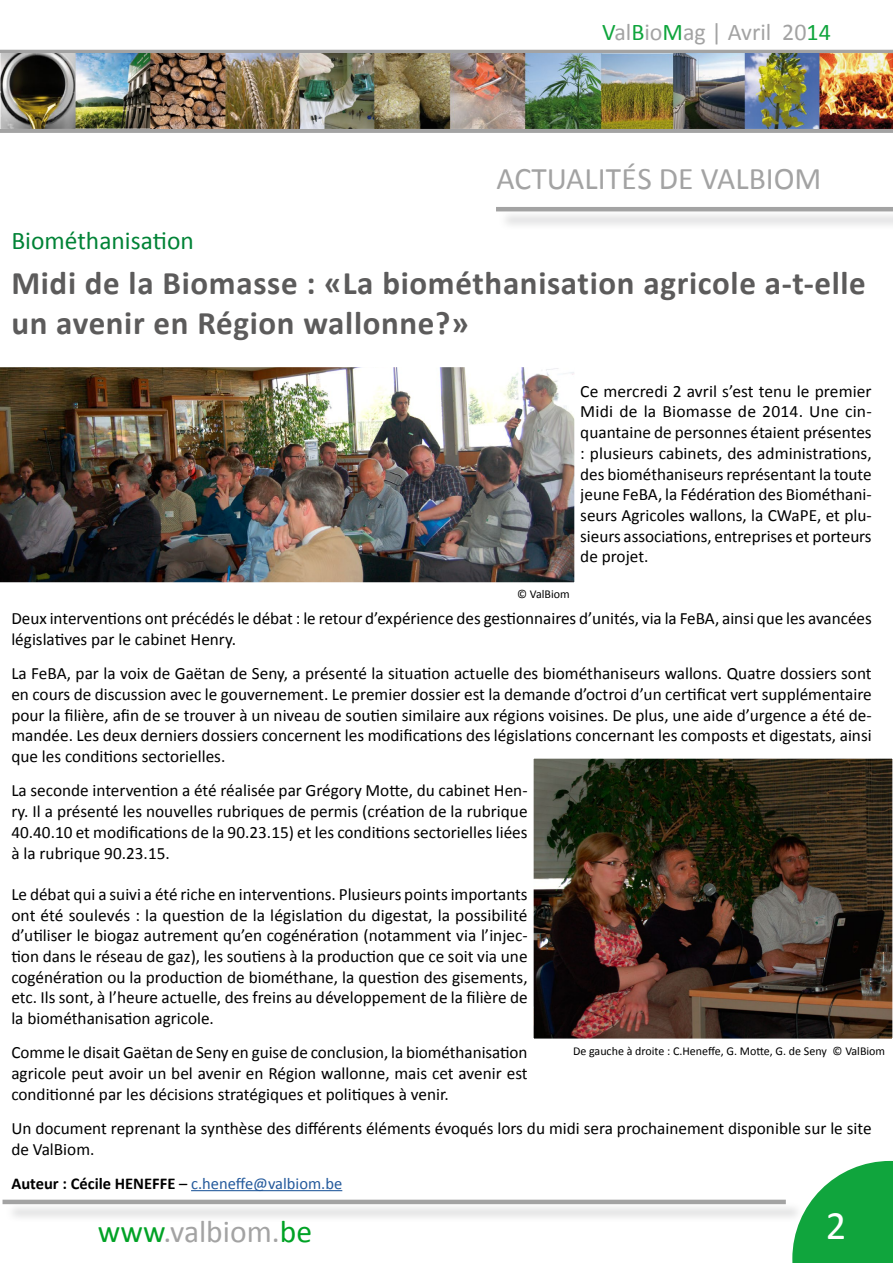
<style>
.page{position:relative;width:893px;height:1263px;background:#fff}
.page>*{position:absolute;margin:0;border:0;box-sizing:border-box;transform-origin:0 0}
.t1{font:40.5px "Calibri";color:#fff}
.t2{font:700 33px/40.5px "Calibri";letter-spacing:.02em;color:#5c5b5b}
.t3{font:31.5px "Calibri";color:#a3a3a3}
.t4{font:25.5px "Calibri";color:#008336}
.t5{font:24px "Calibri";color:#a3a3a3}
.t6{font:17.25px/20.7px "Calibri";color:#000;text-align:justify}
.t7{font:700 16.5px "Calibri";color:#000}
.t8{font:12px "Calibri";color:#000}
.s1{color:#10a53d}
.s2{font-weight:400}
.s3{font-weight:400;color:#245a9c}
.s4{color:#00a225}
</style>
<div class="page">
<svg style="left:792px;top:1161px;width:101px;height:102px"></svg>
<div style="left:5px;top:1202px;width:799px;height:20px;background:#f0f1f1"></div>
<hr style="left:3px;top:1200px;width:783px;height:4px;background:#a3a3a3">
<div style="left:0;top:128px;width:893px;height:5px;background:#a3a3a3"></div>
<hr style="left:0;top:50px;width:893px;height:4px;background:#a3a3a3">
<img style="left:0;top:53px;width:893px;height:75px">
<div style="left:499px;top:209px;width:394px;height:21px;background:#f1f2f2"></div>
<hr style="left:496px;top:207px;width:397px;height:4px;background:#a3a3a3">
<hr style="left:191px;top:1190px;width:151px;height:1px;background:#245a9c">
<img style="left:0;top:367px;width:575px;height:216px">
<img style="left:533px;top:758px;width:360px;height:281px">
<h3 class="t5" style="left:602px;top:17px;width:230px"><span class="s1">V</span>al<span class="s1">B</span>io<span class="s1">M</span>ag | Avril 20<span class="s1">14</span></h3>
<h3 class="t3" style="left:496px;top:159px;width:327px">ACTUALITÉS DE VALBIOM</h3>
<h3 class="t4" style="left:11px;top:224px;width:184px">Biométhanisation</h3>
<h2 class="t2" style="left:11px;top:262px;width:856px">Midi de la Biomasse : «La biométhanisation agricole a-t-elle un avenir en Région wallonne?»</h2>
<p class="t8" style="left:517px;top:587px;width:54px">© ValBiom</p>
<p class="t6" style="left:580px;top:381px;width:293px">Ce mercredi 2 avril s’est tenu le premier Midi de la Biomasse de 2014. Une cin&shy;quantaine de personnes étaient présentes : plusieurs cabinets, des administrations, des biométhaniseurs représentant la toute jeune FeBA, la Fédération des Biométhani&shy;seurs Agricoles wallons, la CWaPE, et plu&shy;sieurs associations, entreprises et porteurs de projet.</p>
<p class="t6" style="left:11px;top:608px;width:862px">Deux interventions ont précédés le débat : le retour d’expérience des gestionnaires d’unités, via la FeBA, ainsi que les avancées législatives par le cabinet Henry.</p>
<p class="t6" style="left:11px;top:663px;width:862px">La FeBA, par la voix de Gaëtan de Seny, a présenté la situation actuelle des biométhaniseurs wallons. Quatre dossiers sont en cours de discussion avec le gouvernement. Le premier dossier est la demande d’octroi d’un certificat vert supplémentaire pour la filière, afin de se trouver à un niveau de soutien similaire aux régions voisines. De plus, une aide d’urgence a été de&shy;mandée. Les deux derniers dossiers concernent les modifications des législations concernant les composts et digestats, ainsi que les conditions sectorielles.</p>
<p class="t6" style="left:11px;top:780px;width:518px">La seconde intervention a été réalisée par Grégory Motte, du cabinet Hen&shy;ry. Il a présenté les nouvelles rubriques de permis (création de la rubrique 40.40.10 et modifications de la 90.23.15) et les conditions sectorielles liées à la rubrique 90.23.15.</p>
<p class="t6" style="left:11px;top:884px;width:518px">Le débat qui a suivi a été riche en interventions. Plusieurs points importants ont été soulevés : la question de la législation du digestat, la possibilité d’utiliser le biogaz autrement qu’en cogénération (notamment via l’injec&shy;tion dans le réseau de gaz), les soutiens à la production que ce soit via une cogénération ou la production de biométhane, la question des gisements, etc. Ils sont, à l’heure actuelle, des freins au développement de la filière de la biométhanisation agricole.</p>
<p class="t6" style="left:11px;top:1042px;width:518px">Comme le disait Gaëtan de Seny en guise de conclusion, la biométhanisation agricole peut avoir un bel avenir en Région wallonne, mais cet avenir est conditionné par les décisions stratégiques et politiques à venir.</p>
<p class="t6" style="left:11px;top:1118px;width:862px">Un document reprenant la synthèse des différents éléments évoqués lors du midi sera prochainement disponible sur le site de ValBiom.</p>
<p class="t7" style="left:11px;top:1173px;width:332px">Auteur : Cécile HENEFFE <span class="s2">–</span> <span class="s3">c.heneffe@valbiom.be</span></p>
<p class="t8" style="left:573px;top:1043px;width:314px">De gauche à droite : C.Heneffe, G. Motte, G. de Seny © ValBiom</p>
<h3 class="t3" style="left:98px;top:1212px;width:216px"><span class="s4">www</span>.valbiom.<span class="s4">be</span></h3>
<h1 class="t1" style="left:826px;top:1200px;width:22px">2</h1>
</div>
